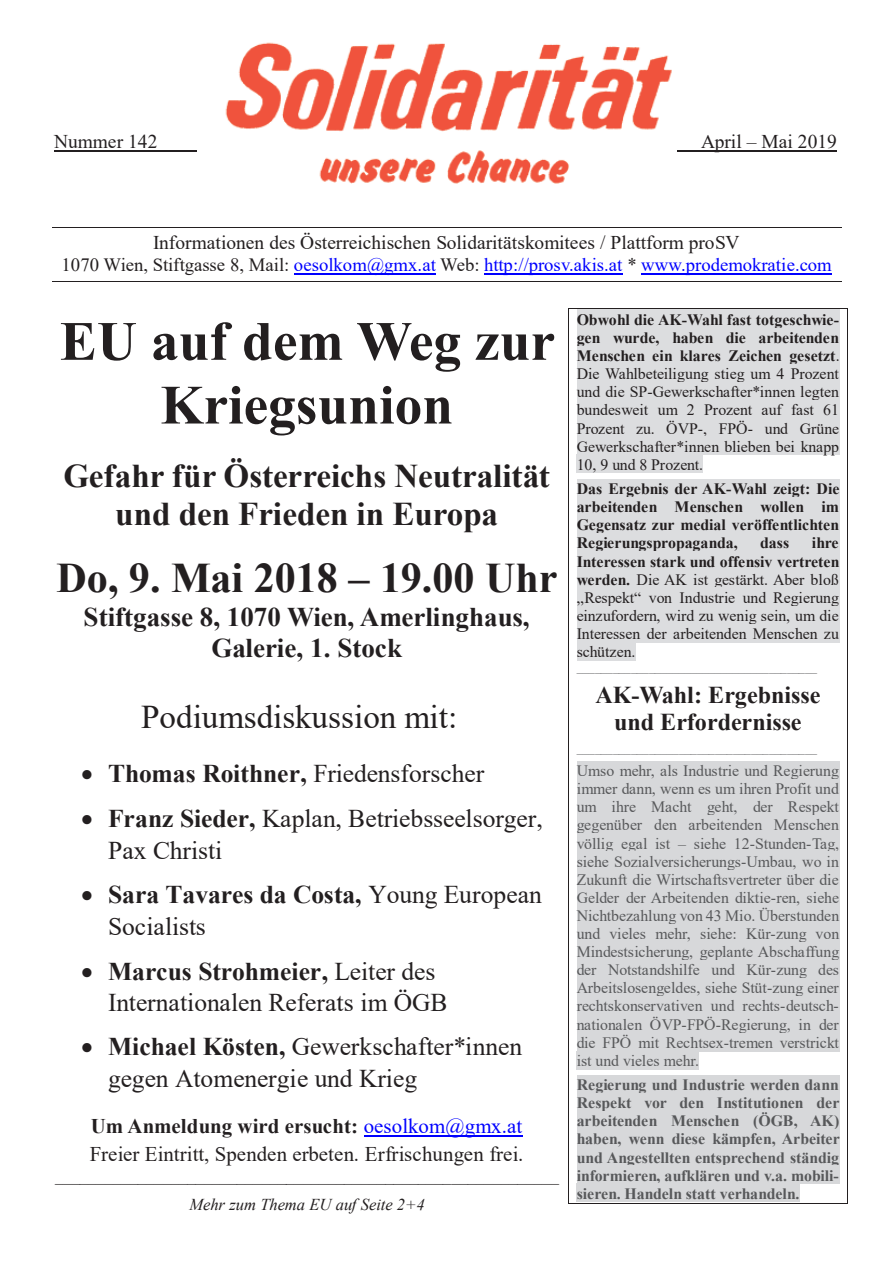
<style>
.page{position:relative;width:893px;height:1263px;background:#fff}
.page>*{position:absolute;margin:0;border:0;box-sizing:border-box;transform-origin:0 0}
.t1{font:700 55.5px/63.8px "Times New Roman";color:#231f20;text-align:center}
.t2{font:700 42.15px "Times New Roman";letter-spacing:-.005em;color:#231f20}
.t3{font:700 33.15px/37.8px "Times New Roman";color:#231f20;text-align:center}
.t4{font:33.15px "Times New Roman";color:#231f20}
.t5{font:700 27px/31px "Times New Roman";color:#231f20;text-align:center}
.t6{font:25.5px/31.7px "Times New Roman";letter-spacing:-.005em;color:#231f20}
.t7{font:700 24.15px/27.3px "Times New Roman";letter-spacing:-.005em;color:#231f20;text-align:center}
.t8{font:20.85px/27.8px "Times New Roman";color:#231f20}
.t9{font:19.5px "Times New Roman";color:#231f20}
.t10{font:18.75px "Times New Roman";color:#00f}
.t11{font:16.5px "Times New Roman";color:#231f20}
.t12{font:italic 16.5px "Times New Roman";letter-spacing:-.005em;color:#231f20}
.t13{font:15.9px/18.1px "Times New Roman";letter-spacing:-.005em;color:#57585a;text-align:justify}
.t14{font:15.9px/18.1px "Times New Roman";color:#231f20;text-align:justify}
.t15{font:700 15.9px/18.1px "Times New Roman";color:#57585a;text-align:justify}
.t16{font:700 15.9px/18.1px "Times New Roman";color:#231f20;text-align:justify}
.t17{font:11.85px "Times New Roman";color:#57585a}
.s1{color:#231f20}
.s2{font-weight:700}
.s3{color:#00f}
</style>
<div class="page">
<hr style="left:54px;top:150px;width:143px;height:2px;background:#231f20">
<hr style="left:653px;top:150px;width:184px;height:2px;background:#231f20">
<hr style="left:52px;top:228px;width:789px;height:1px;background:#231f20">
<hr style="left:294px;top:273px;width:142px;height:1px;background:#00f">
<hr style="left:484px;top:273px;width:138px;height:1px;background:#00f">
<hr style="left:641px;top:273px;width:191px;height:1px;background:#00f">
<hr style="left:52px;top:282px;width:789px;height:1px;background:#231f20">
<hr style="left:364px;top:1135px;width:159px;height:1px;background:#00f">
<div style="left:577px;top:310px;width:262px;height:18px;background:#dcdddf"></div>
<hr style="left:569px;top:308px;width:278px;height:1px;background:#231f20">
<div style="left:577px;top:328px;width:262px;height:18px;background:#dcdddf"></div>
<div style="left:577px;top:346px;width:262px;height:18px;background:#dcdddf"></div>
<div style="left:577px;top:364px;width:262px;height:18px;background:#dcdddf"></div>
<div style="left:577px;top:382px;width:262px;height:18px;background:#dcdddf"></div>
<div style="left:577px;top:400px;width:262px;height:19px;background:#dcdddf"></div>
<div style="left:577px;top:419px;width:262px;height:18px;background:#dcdddf"></div>
<div style="left:577px;top:437px;width:262px;height:18px;background:#dcdddf"></div>
<div style="left:577px;top:455px;width:126px;height:18px;background:#dcdddf"></div>
<div style="left:577px;top:479px;width:262px;height:18px;background:#dcdddf"></div>
<div style="left:577px;top:497px;width:262px;height:18px;background:#dcdddf"></div>
<div style="left:577px;top:515px;width:262px;height:18px;background:#dcdddf"></div>
<div style="left:577px;top:533px;width:262px;height:19px;background:#dcdddf"></div>
<div style="left:577px;top:552px;width:262px;height:18px;background:#dcdddf"></div>
<div style="left:577px;top:570px;width:262px;height:18px;background:#dcdddf"></div>
<div style="left:577px;top:588px;width:262px;height:18px;background:#dcdddf"></div>
<div style="left:577px;top:606px;width:262px;height:18px;background:#dcdddf"></div>
<div style="left:577px;top:624px;width:262px;height:18px;background:#dcdddf"></div>
<div style="left:577px;top:642px;width:58px;height:18px;background:#dcdddf"></div>
<svg style="left:568px;top:308px;width:1px;height:400px"></svg>
<svg style="left:847px;top:308px;width:1px;height:400px"></svg>
<hr style="left:568px;top:708px;width:1px;height:33px;background:#231f20">
<hr style="left:847px;top:708px;width:1px;height:33px;background:#231f20">
<div style="left:577px;top:761px;width:262px;height:18px;background:#d7d8da"></div>
<div style="left:577px;top:779px;width:262px;height:18px;background:#d7d8da"></div>
<div style="left:577px;top:797px;width:262px;height:18px;background:#d7d8da"></div>
<div style="left:577px;top:815px;width:262px;height:19px;background:#d7d8da"></div>
<div style="left:577px;top:834px;width:262px;height:18px;background:#d7d8da"></div>
<div style="left:577px;top:852px;width:262px;height:18px;background:#d7d8da"></div>
<div style="left:577px;top:870px;width:262px;height:18px;background:#d7d8da"></div>
<div style="left:577px;top:888px;width:262px;height:18px;background:#d7d8da"></div>
<div style="left:577px;top:906px;width:262px;height:18px;background:#d7d8da"></div>
<div style="left:577px;top:924px;width:262px;height:18px;background:#d7d8da"></div>
<div style="left:577px;top:942px;width:262px;height:18px;background:#d7d8da"></div>
<div style="left:577px;top:961px;width:262px;height:18px;background:#d7d8da"></div>
<div style="left:577px;top:978px;width:262px;height:19px;background:#d7d8da"></div>
<div style="left:577px;top:997px;width:262px;height:18px;background:#d7d8da"></div>
<div style="left:577px;top:1015px;width:262px;height:18px;background:#d7d8da"></div>
<div style="left:577px;top:1033px;width:262px;height:18px;background:#d7d8da"></div>
<div style="left:577px;top:1051px;width:122px;height:18px;background:#d7d8da"></div>
<div style="left:577px;top:1075px;width:262px;height:18px;background:#d7d8da"></div>
<div style="left:577px;top:1093px;width:262px;height:18px;background:#d7d8da"></div>
<div style="left:577px;top:1111px;width:262px;height:18px;background:#d7d8da"></div>
<div style="left:577px;top:1129px;width:262px;height:19px;background:#d7d8da"></div>
<div style="left:577px;top:1148px;width:262px;height:18px;background:#d7d8da"></div>
<div style="left:577px;top:1166px;width:262px;height:18px;background:#d7d8da"></div>
<div style="left:577px;top:1184px;width:223px;height:18px;background:#d7d8da"></div>
<hr style="left:569px;top:1203px;width:278px;height:1px;background:#231f20">
<svg style="left:568px;top:741px;width:1px;height:463px"></svg>
<svg style="left:847px;top:741px;width:1px;height:463px"></svg>
<img style="left:225px;top:42px;width:451px;height:142px">
<p class="t9" style="left:54px;top:128px;width:105px">Nummer 142</p>
<p class="t9" style="left:701px;top:128px;width:137px">April – Mai 2019</p>
<p class="t9" style="left:153px;top:229px;width:588px">Informationen des Österreichischen Solidaritätskomitees / Plattform proSV</p>
<p class="t10" style="left:62px;top:252px;width:772px"><span class="s1">1070 Wien, Stiftgasse 8, Mail:</span> oesolkom@gmx.at <span class="s1">Web:</span> http://prosv.akis.at <span class="s1">*</span> www.prodemokratie.com</p>
<h1 class="t1" style="left:60px;top:308px;width:497px">EU auf dem Weg zur<br>Kriegsunion</h1>
<h3 class="t3" style="left:63px;top:456px;width:488px">Gefahr für Österreichs Neutralität und den Frieden in Europa</h3>
<h2 class="t2" style="left:57px;top:548px;width:502px">Do, 9. Mai 2018 – 19.00 Uhr</h2>
<h3 class="t5" style="left:84px;top:601px;width:448px">Stiftgasse 8, 1070 Wien, Amerlinghaus,<br>Galerie, 1. Stock</h3>
<h3 class="t4" style="left:141px;top:694px;width:318px">Podiumsdiskussion mit:</h3>
<h3 class="t6" style="left:81px;top:757px;width:405px">• <span class="s2">Thomas Roithner,</span> Friedensforscher</h3>
<h3 class="t6" style="left:108px;top:802px;width:436px;text-indent:-27px">• <span class="s2">Franz Sieder,</span> Kaplan, Betriebsseelsorger,<br>Pax Christi</h3>
<h3 class="t6" style="left:108px;top:878px;width:435px;text-indent:-27px">• <span class="s2">Sara Tavares da Costa,</span> Young European<br>Socialists</h3>
<h3 class="t6" style="left:108px;top:954px;width:341px;text-indent:-27px">• <span class="s2">Marcus Strohmeier,</span> Leiter des<br>Internationalen Referats im ÖGB</h3>
<h3 class="t6" style="left:108px;top:1030px;width:416px;text-indent:-27px">• <span class="s2">Michael Kösten,</span> Gewerkschafter*innen gegen Atomenergie und Krieg</h3>
<h3 class="t8" style="left:90px;top:1111px;width:435px"><span class="s2">Um Anmeldung wird ersucht:</span> <span class="s3">oesolkom@gmx.at<br></span>Freier Eintritt, Spenden erbeten. Erfrischungen frei.</h3>
<p class="t11" style="left:55px;top:1163px;width:505px">_____________________________________________________________</p>
<p class="t12" style="left:189px;top:1193px;width:237px">Mehr zum Thema EU auf Seite 2+4</p>
<p class="t14" style="left:577px;top:310px;width:264px"><span class="s2">Obwohl die AK-Wahl fast totgeschwie&shy;gen wurde, haben die arbeitenden Menschen ein klares Zeichen gesetzt</span>.<br>Die Wahlbeteiligung stieg um 4 Prozent und die SP-Gewerkschafter*innen legten bundesweit um 2 Prozent auf fast 61<br>Prozent zu. ÖVP-, FPÖ- und Grüne Gewerkschafter*innen blieben bei knapp 10, 9 und 8 Prozent.</p>
<p class="t16" style="left:577px;top:479px;width:264px">Das Ergebnis der AK-Wahl zeigt: Die arbeitenden Menschen wollen im Gegensatz zur medial veröffentlichten Regierungspropaganda,</p>
<p class="t14" style="left:577px;top:533px;width:264px;text-indent:235px"><span class="s2">ihre Interessen stark und offensiv vertreten werden.</span> Die AK ist gestärkt. Aber bloß „Respekt“ von Industrie und Regierung einzufordern, wird zu wenig sein, um die Interessen der arbeitenden Menschen zu schützen.</p>
<p class="t17" style="left:577px;top:659px;width:242px">________________________________________</p>
<h3 class="t7" style="left:595px;top:680px;width:226px">AK-Wahl: Ergebnisse und Erfordernisse</h3>
<p class="t17" style="left:577px;top:740px;width:242px">________________________________________</p>
<p class="t13" style="left:577px;top:761px;width:264px">Umso mehr, als Industrie und Regierung immer dann, wenn es um ihren Profit und um ihre Macht geht, der Respekt gegenüber den arbeitenden Menschen völlig egal ist – siehe 12-Stunden-Tag, siehe Sozialversicherungs-Umbau, wo in Zukunft die Wirtschaftsvertreter über die Gelder der Arbeitenden diktie-ren, siehe Nichtbezahlung von 43 Mio. Überstunden und vieles mehr, siehe: Kür-zung von Mindestsicherung, geplante Abschaffung der Notstandshilfe und Kür-zung des Arbeitslosengeldes, siehe Stüt-zung einer rechtskonservativen und rechts-deutsch&shy;nationalen ÖVP-FPÖ-Regierung, in der die FPÖ mit Rechtsex-tremen verstrickt ist und vieles mehr.</p>
<p class="t15" style="left:577px;top:1075px;width:265px">Regierung und Industrie werden dann Respekt vor den Institutionen der arbeitenden Menschen (ÖGB, AK) haben, wenn diese kämpfen, Arbeiter und Angestellten entsprechend ständig informieren, aufklären und v.a. mobili&shy;sieren. Handeln statt verhandeln.</p>
<p class="t16" style="left:760px;top:533px;width:30px">dass</p>
</div>
